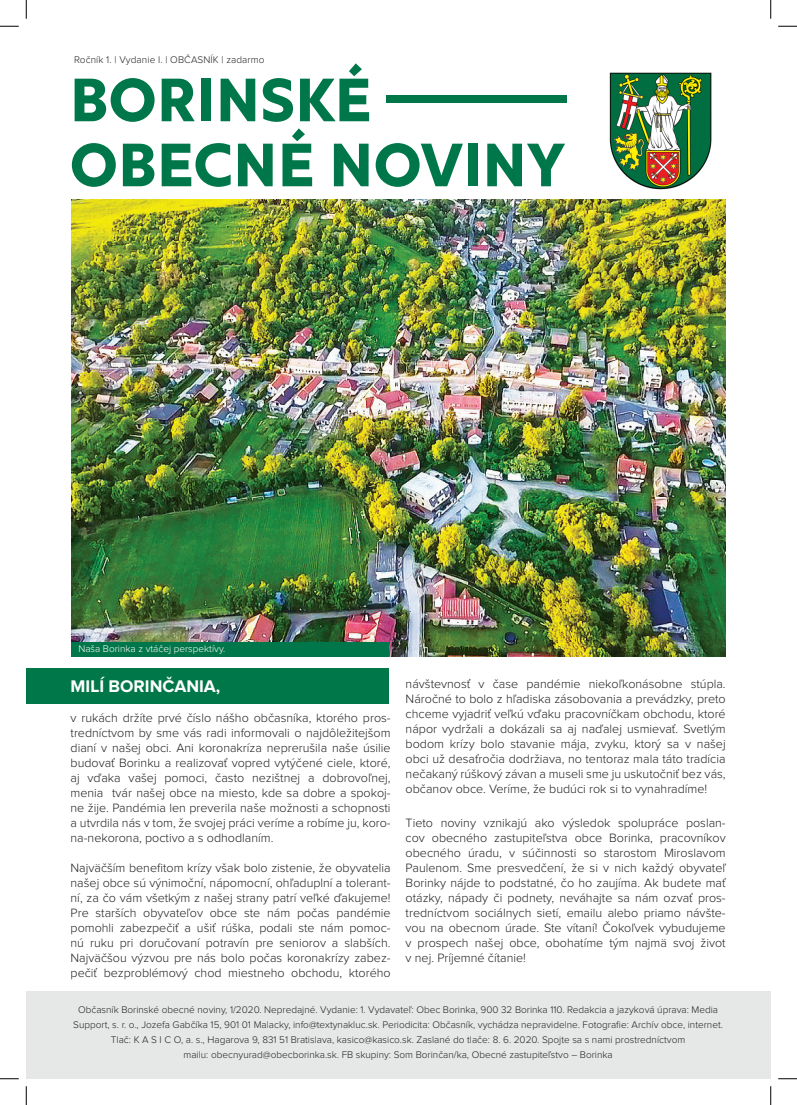
<style>
.page{position:relative;width:797px;height:1105px;background:#fff}
.page>*{position:absolute;margin:0;border:0;box-sizing:border-box;transform-origin:0 0}
.t1{font:900 60px/65px "Juli Sans";color:#00774a}
.t2{font:700 17.5px "Proxima Nova";color:#fff}
.t3{font:300 12.5px/15px "Proxima Nova";color:#231f20;text-align:justify}
.t4{font:300 10px/15px "Proxima Nova";color:#231f20;text-align:center}
.t5{font:300 10px "Proxima Nova";color:#fff}
</style>
<div class="page">
<div style="left:26px;top:668px;width:363px;height:36px;background:#007749"></div>
<div style="left:386px;top:95px;width:180px;height:7px;background:#007749"></div>
<div style="left:26px;top:991px;width:744px;height:88px;background:#e5e8e7"></div>
<img style="left:609px;top:72px;width:103px;height:118px">
<img style="left:71px;top:200px;width:654px;height:456px">
<div style="left:71px;top:642px;width:318px;height:14px;background:#00774a"></div>
<svg style="left:0;top:25px;width:19px;height:2px"></svg>
<svg style="left:778px;top:25px;width:19px;height:2px"></svg>
<svg style="left:0;top:1078px;width:19px;height:1px"></svg>
<svg style="left:778px;top:1078px;width:19px;height:1px"></svg>
<svg style="left:25px;top:0;width:2px;height:19px"></svg>
<svg style="left:25px;top:1086px;width:2px;height:19px"></svg>
<svg style="left:770px;top:0;width:1px;height:19px"></svg>
<svg style="left:770px;top:1086px;width:1px;height:19px"></svg>
<p class="t4" style="left:74px;top:53px;width:192px">Ročník 1. | Vydanie I. | OBČASNÍK | zadarmo</p>
<p class="t1" style="left:70px;top:61px;width:497px">BORINSKÉ<br>OBECNÉ NOVINY</p>
<p class="t5" style="left:78px;top:644px;width:148px">Naša Borinka z vtáčej perspektívy.</p>
<p class="t2" style="left:71px;top:678px;width:151px">MILÍ BORINČANIA,</p>
<p class="t3" style="left:71px;top:711px;width:321px">v rukách držíte prvé číslo nášho občasníka, ktorého pros&shy;tredníctvom by sme vás radi informovali o najdôležitejšom dianí v našej obci. Ani koronakríza neprerušila naše úsilie budovať Borinku a realizovať vopred vytýčené ciele, ktoré, aj vďaka vašej pomoci, často nezištnej a dobrovoľnej, menia tvár našej obce na miesto, kde sa dobre a spokoj&shy;ne žije. Pandémia len preverila naše možnosti a schopnosti a utvrdila nás v tom, že svojej práci veríme a robíme ju, koro&shy;na-nekorona, poctivo a s odhodlaním.</p>
<p class="t3" style="left:71px;top:861px;width:321px">Najväčším benefitom krízy však bolo zistenie, že obyvatelia našej obce sú výnimoční, nápomocní, ohľaduplní a tolerant&shy;ní, za čo vám všetkým z našej strany patrí veľké ďakujeme!<br>Pre starších obyvateľov obce ste nám počas pandémie pomohli zabezpečiť a ušiť rúška, podali ste nám pomoc&shy;nú ruku pri doručovaní potravín pre seniorov a slabších.<br>Najväčšou výzvou pre nás bolo počas koronakrízy zabez&shy;pečiť bezproblémový chod miestneho obchodu, ktorého</p>
<p class="t3" style="left:405px;top:677px;width:321px">návštevnosť v čase pandémie niekoľkonásobne stúpla.<br>Náročné to bolo z hľadiska zásobovania a prevádzky, preto chceme vyjadriť veľkú vďaku pracovníčkam obchodu, ktoré nápor vydržali a dokázali sa aj naďalej usmievať. Svetlým bodom krízy bolo stavanie mája, zvyku, ktorý sa v našej obci už desaťročia dodržiava, no tentoraz mala táto tradícia nečakaný rúškový závan a museli sme ju uskutočniť bez vás, občanov obce. Veríme, že budúci rok si to vynahradíme!</p>
<p class="t3" style="left:405px;top:816px;width:321px">Tieto noviny vznikajú ako výsledok spolupráce poslan&shy;cov obecného zastupiteľstva obce Borinka, pracovníkov obecného úradu, v súčinnosti so starostom Miroslavom Paulenom. Sme presvedčení, že si v nich každý obyvateľ Borinky nájde to podstatné, čo ho zaujíma. Ak budete mať otázky, nápady či podnety, neváhajte sa nám ozvať pros&shy;tredníctvom sociálnych sietí, emailu alebo priamo návšte&shy;vou na obecnom úrade. Ste vítaní! Čokoľvek vybudujeme v prospech našej obce, obohatíme tým najmä svoj život v nej. Príjemné čítanie!</p>
<p class="t4" style="left:73px;top:1003px;width:651px">Občasník Borinské obecné noviny, 1/2020. Nepredajné. Vydanie: 1. Vydavateľ: Obec Borinka, 900 32 Borinka 110. Redakcia a jazyková úprava: Media Support, s. r. o., Jozefa Gabčíka 15, 901 01 Malacky, info@textynakluc.sk. Periodicita: Občasník, vychádza nepravidelne. Fotografie: Archív obce, internet.<br>Tlač: K A S I C O, a. s., Hagarova 9, 831 51 Bratislava, kasico@kasico.sk. Zaslané do tlače: 8. 6. 2020. Spojte sa s nami prostredníctvom<br>mailu: obecnyurad@obecborinka.sk. FB skupiny: Som Borinčan/ka, Obecné zastupiteľstvo – Borinka</p>
</div>
